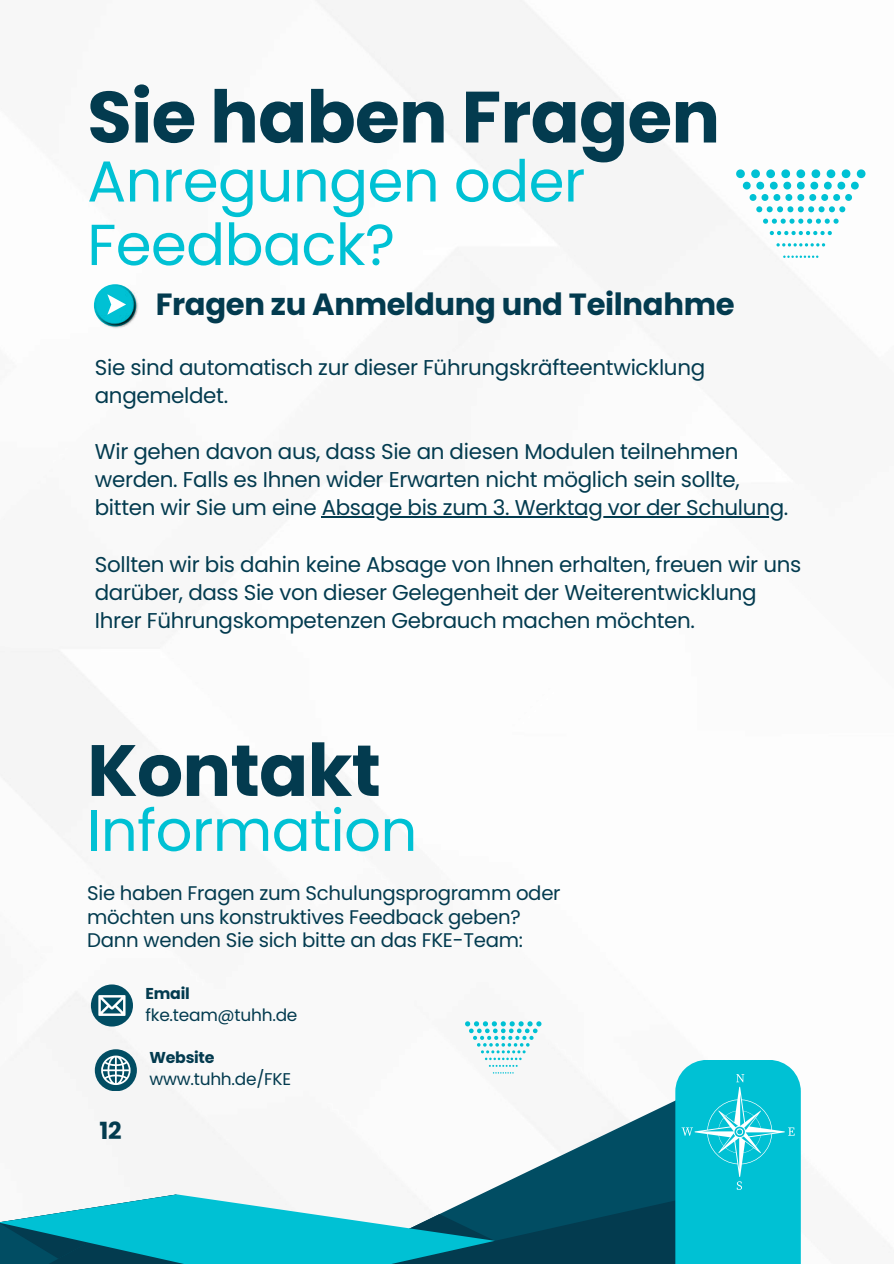
<style>
.page{position:relative;width:894px;height:1264px;background:#fff}
.page>*{position:absolute;margin:0;border:0;box-sizing:border-box;transform-origin:0 0}
.t1{font:700 72.45px "Poppins";letter-spacing:-.01em;color:#033b4f}
.t2{font:57.75px/63.4px "Poppins";letter-spacing:-.01em;color:#00c1d4}
.t3{font:700 30.6px "Poppins";letter-spacing:-.01em;color:#033b4f}
.t4{font:700 23.55px "Poppins";color:#033b4f}
.t5{font:21.45px/28.2px "Poppins";letter-spacing:-.015em;color:#033b4f}
.t6{font:19.65px/23.7px "Poppins";letter-spacing:-.015em;color:#033b4f}
.t7{font:16.95px "Poppins";letter-spacing:-.015em;color:#033b4f}
.t8{font:700 15.75px "Poppins";letter-spacing:-.015em;color:#033b4f}
</style>
<div class="page">
<svg style="left:481px;top:1100px;width:194px;height:163px"></svg>
<svg style="left:0;top:1194px;width:495px;height:69px"></svg>
<div style="left:675px;top:1060px;width:125px;height:203px;background:#00c1d4"></div>
<svg style="left:94px;top:284px;width:42px;height:42px"></svg>
<img style="left:95px;top:285px;width:44px;height:44px">
<svg style="left:107px;top:294px;width:19px;height:20px"></svg>
<svg style="left:736px;top:169px;width:129px;height:43px"></svg>
<svg style="left:763px;top:219px;width:75px;height:5px"></svg>
<svg style="left:769px;top:231px;width:62px;height:4px"></svg>
<svg style="left:776px;top:243px;width:48px;height:3px"></svg>
<svg style="left:783px;top:255px;width:35px;height:3px"></svg>
<svg style="left:465px;top:1021px;width:76px;height:45px"></svg>
<svg style="left:492px;top:1072px;width:21px;height:1px"></svg>
<div style="left:95px;top:1049px;width:41px;height:41px;background:#014d63;border-radius:50%"></div>
<svg style="left:101px;top:1055px;width:29px;height:29px"></svg>
<div style="left:91px;top:984px;width:41px;height:42px;background:#014d63;border-radius:50%"></div>
<svg style="left:98px;top:995px;width:27px;height:20px"></svg>
<hr style="left:321px;top:516px;width:462px;height:1px;background:#033b4f">
<svg style="left:681px;top:1074px;width:112px;height:115px"></svg>
<h1 class="t1" style="left:87px;top:75px;width:634px">Sie haben Fragen</h1>
<h2 class="t2" style="left:87px;top:150px;width:499px">Anregungen oder<br>Feedback?</h2>
<h3 class="t3" style="left:156px;top:287px;width:580px">Fragen zu Anmeldung und Teilnahme</h3>
<p class="t5" style="left:95px;top:353px;width:611px">Sie sind automatisch zur dieser Führungskräfteentwicklung angemeldet.</p>
<p class="t5" style="left:95px;top:437px;width:694px">Wir gehen davon aus, dass Sie an diesen Modulen teilnehmen werden. Falls es Ihnen wider Erwarten nicht möglich sein sollte, bitten wir Sie um eine Absage bis zum 3. Werktag vor der Schulung.</p>
<p class="t5" style="left:95px;top:550px;width:707px">Sollten wir bis dahin keine Absage von Ihnen erhalten, freuen wir uns darüber, dass Sie von dieser Gelegenheit der Weiterentwicklung<br>Ihrer Führungskompetenzen Gebrauch machen möchten.</p>
<h1 class="t1" style="left:87px;top:728px;width:295px">Kontakt</h1>
<h2 class="t2" style="left:87px;top:799px;width:331px">Information</h2>
<p class="t6" style="left:87px;top:881px;width:475px">Sie haben Fragen zum Schulungsprogramm oder möchten uns konstruktives Feedback geben?<br>Dann wenden Sie sich bitte an das FKE-Team:</p>
<p class="t8" style="left:145px;top:984px;width:46px">Email</p>
<p class="t7" style="left:145px;top:1005px;width:153px">fke.team@tuhh.de</p>
<p class="t8" style="left:149px;top:1048px;width:66px">Website</p>
<p class="t4" style="left:100px;top:1117px;width:24px">12</p>
<p class="t7" style="left:149px;top:1069px;width:143px">www.tuhh.de/FKE</p>
</div>
